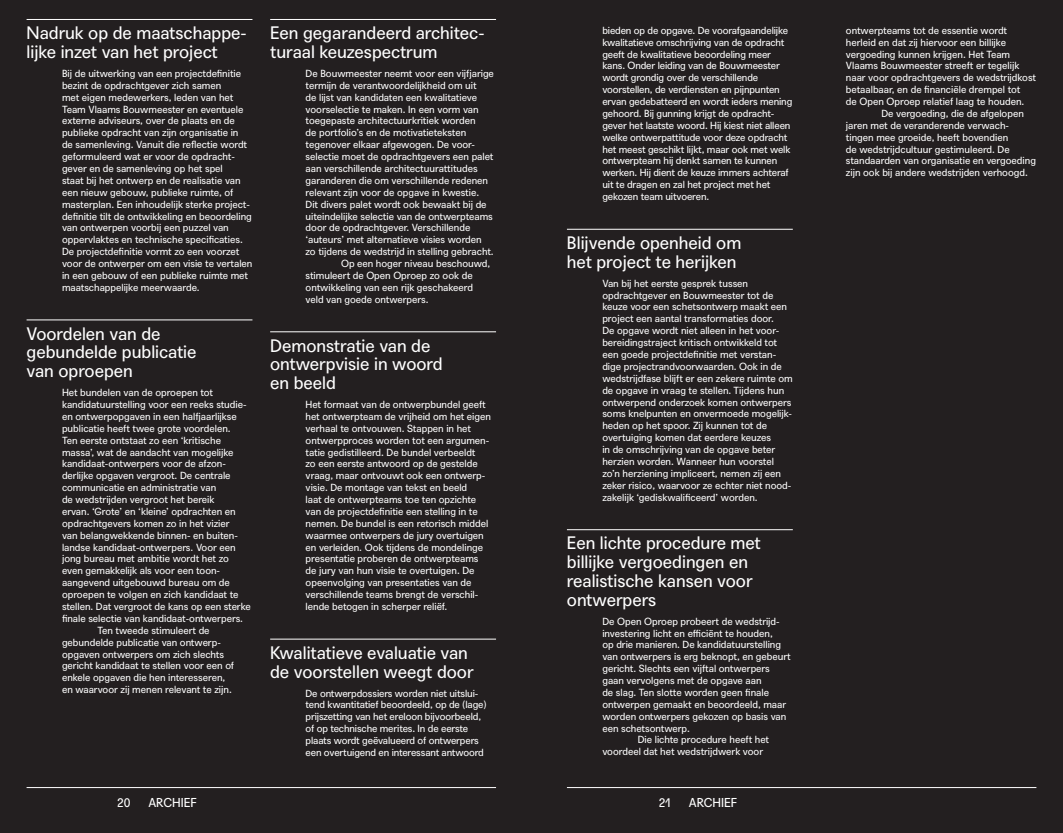
<style>
.page{position:relative;width:1063px;height:833px;background:#231f20}
.page>*{position:absolute;margin:0;border:0;box-sizing:border-box;transform-origin:0 0}
._10_SLEUTELS_SLEUTEL{font:17.5px/18.8px "Agipo";color:#fff}
.t1{font:12.5px "Agipo";color:#fff}
._10_SLEUTELS_UITLEG{font:10px/11.9px "Agipo";color:#fff}
</style>
<div class="page">
<hr style="left:27px;top:787px;width:469px;height:1px;background:#fff">
<hr style="left:567px;top:787px;width:469px;height:1px;background:#fff">
<hr style="left:27px;top:19px;width:225px;height:1px;background:#fff">
<hr style="left:27px;top:320px;width:225px;height:1px;background:#fff">
<hr style="left:270px;top:19px;width:226px;height:1px;background:#fff">
<hr style="left:270px;top:331px;width:226px;height:1px;background:#fff">
<hr style="left:270px;top:639px;width:226px;height:1px;background:#fff">
<hr style="left:567px;top:229px;width:226px;height:1px;background:#fff">
<hr style="left:567px;top:529px;width:226px;height:1px;background:#fff">
<p class="_10_SLEUTELS_SLEUTEL" style="left:27px;top:22px;width:222px">Nadruk op de maatschappe&shy;lijke inzet van het project</p>
<p class="_10_SLEUTELS_UITLEG" style="left:62px;top:67px;width:192px">Bij de uitwerking van een projectdefinitie bezint de opdrachtgever zich samen<br>met eigen medewerkers, leden van het Team Vlaams Bouwmeester en eventuele externe adviseurs, over de plaats en de publieke opdracht van zijn organisatie in<br>de samenleving. Vanuit die reflectie wordt geformuleerd wat er voor de opdracht&shy;gever en de samenleving op het spel<br>staat bij het ontwerp en de realisatie van een nieuw gebouw, publieke ruimte, of masterplan. Een inhoudelijk sterke project&shy;definitie tilt de ontwikkeling en beoordeling van ontwerpen voorbij een puzzel van oppervlaktes en technische specificaties.<br>De projectdefinitie vormt zo een voorzet voor de ontwerper om een visie te vertalen in een gebouw of een publieke ruimte met maatschappelijke meerwaarde.</p>
<p class="_10_SLEUTELS_SLEUTEL" style="left:27px;top:322px;width:171px">Voordelen van de gebundelde publicatie van oproepen</p>
<p class="_10_SLEUTELS_UITLEG" style="left:62px;top:386px;width:190px">Het bundelen van de oproepen tot kandidatuurstelling voor een reeks studie&shy;en ontwerpopgaven in een halfjaarlijkse publicatie heeft twee grote voordelen.<br>Ten eerste ontstaat zo een ‘kritische massa’, wat de aandacht van mogelijke kandidaat-ontwerpers voor de afzon&shy;derlijke opgaven vergroot. De centrale communicatie en administratie van<br>de wedstrijden vergroot het bereik<br>ervan. ‘Grote’ en ‘kleine’ opdrachten en opdrachtgevers komen zo in het vizier<br>van belangwekkende binnen- en buiten&shy;landse kandidaat-ontwerpers. Voor een jong bureau met ambitie wordt het zo even gemakkelijk als voor een toon&shy;aangevend uitgebouwd bureau om de oproepen te volgen en zich kandidaat te stellen. Dat vergroot de kans op een sterke finale selectie van kandidaat-ontwerpers.</p>
<p class="_10_SLEUTELS_UITLEG" style="left:62px;top:623px;width:174px;text-indent:35px">Ten tweede stimuleert de gebundelde publicatie van ontwerp&shy;opgaven ontwerpers om zich slechts gericht kandidaat te stellen voor een of enkele opgaven die hen interesseren, en waarvoor zij menen relevant te zijn.</p>
<p class="_10_SLEUTELS_SLEUTEL" style="left:270px;top:22px;width:214px">Een gegarandeerd architec&shy;turaal keuzespectrum</p>
<p class="_10_SLEUTELS_UITLEG" style="left:306px;top:67px;width:190px">De Bouwmeester neemt voor een vijfjarige termijn de verantwoordelijkheid om uit<br>de lijst van kandidaten een kwalitatieve voorselectie te maken. In een vorm van toegepaste architectuurkritiek worden<br>de portfolio’s en de motivatieteksten tegenover elkaar afgewogen. De voor&shy;selectie moet de opdrachtgevers een palet aan verschillende architectuurattitudes garanderen die om verschillende redenen relevant zijn voor de opgave in kwestie.<br>Dit divers palet wordt ook bewaakt bij de uiteindelijke selectie van de ontwerpteams door de opdrachtgever. Verschillende ‘auteurs’ met alternatieve visies worden zo tijdens de wedstrijd in stelling gebracht.</p>
<p class="_10_SLEUTELS_UITLEG" style="left:306px;top:257px;width:186px;text-indent:35px">Op een hoger niveau beschouwd, stimuleert de Open Oproep zo ook de ontwikkeling van een rijk geschakeerd veld van goede ontwerpers.</p>
<p class="_10_SLEUTELS_SLEUTEL" style="left:270px;top:334px;width:174px">Demonstratie van de ontwerpvisie in woord en beeld</p>
<p class="_10_SLEUTELS_UITLEG" style="left:306px;top:398px;width:187px">Het formaat van de ontwerpbundel geeft het ontwerpteam de vrijheid om het eigen verhaal te ontvouwen. Stappen in het ontwerpproces worden tot een argumen&shy;tatie gedistilleerd. De bundel verbeeldt<br>zo een eerste antwoord op de gestelde vraag, maar ontvouwt ook een ontwerp&shy;visie. De montage van tekst en beeld<br>laat de ontwerpteams toe ten opzichte van de projectdefinitie een stelling in te nemen. De bundel is een retorisch middel waarmee ontwerpers de jury overtuigen en verleiden. Ook tijdens de mondelinge presentatie proberen de ontwerpteams de jury van hun visie te overtuigen. De opeenvolging van presentaties van de verschillende teams brengt de verschil&shy;lende betogen in scherper reliëf.</p>
<p class="_10_SLEUTELS_SLEUTEL" style="left:270px;top:642px;width:205px">Kwalitatieve evaluatie van de voorstellen weegt door</p>
<p class="_10_SLEUTELS_UITLEG" style="left:306px;top:686px;width:183px">De ontwerpdossiers worden niet uitslui&shy;tend kwantitatief beoordeeld, op de (lage) prijszetting van het ereloon bijvoorbeeld, of op technische merites. In de eerste plaats wordt geëvalueerd of ontwerpers een overtuigend en interessant antwoord</p>
<p class="_10_SLEUTELS_UITLEG" style="left:602px;top:23px;width:191px">bieden op de opgave. De voorafgaandelijke kwalitatieve omschrijving van de opdracht geeft de kwalitatieve beoordeling meer kans. Onder leiding van de Bouwmeester wordt grondig over de verschillende voorstellen, de verdiensten en pijnpunten ervan gedebatteerd en wordt ieders mening gehoord. Bij gunning krijgt de opdracht&shy;gever het laatste woord. Hij kiest niet alleen welke ontwerpattitude voor deze opdracht het meest geschikt lijkt, maar ook met welk ontwerpteam hij denkt samen te kunnen werken. Hij dient de keuze immers achteraf uit te dragen en zal het project met het gekozen team uitvoeren.</p>
<p class="_10_SLEUTELS_SLEUTEL" style="left:567px;top:232px;width:176px">Blijvende openheid om het project te herijken</p>
<p class="_10_SLEUTELS_UITLEG" style="left:602px;top:276px;width:192px">Van bij het eerste gesprek tussen opdrachtgever en Bouwmeester tot de keuze voor een schetsontwerp maakt een project een aantal transformaties door.<br>De opgave wordt niet alleen in het voor&shy;bereidingstraject kritisch ontwikkeld tot een goede projectdefinitie met verstan&shy;dige projectrandvoorwaarden. Ook in de wedstrijdfase blijft er een zekere ruimte om de opgave in vraag te stellen. Tijdens hun ontwerpend onderzoek komen ontwerpers soms knelpunten en onvermoede mogelijk&shy;heden op het spoor. Zij kunnen tot de overtuiging komen dat eerdere keuzes<br>in de omschrijving van de opgave beter herzien worden. Wanneer hun voorstel zo’n herziening impliceert, nemen zij een zeker risico, waarvoor ze echter niet nood&shy;zakelijk ‘gediskwalificeerd’ worden.</p>
<p class="_10_SLEUTELS_SLEUTEL" style="left:567px;top:532px;width:195px">Een lichte procedure met billijke vergoedingen en realistische kansen voor ontwerpers</p>
<p class="_10_SLEUTELS_UITLEG" style="left:602px;top:614px;width:190px">De Open Oproep probeert de wedstrijd&shy;investering licht en efficiënt te houden,<br>op drie manieren. De kandidatuurstelling van ontwerpers is erg beknopt, en gebeurt gericht. Slechts een vijftal ontwerpers gaan vervolgens met de opgave aan<br>de slag. Ten slotte worden geen finale ontwerpen gemaakt en beoordeeld, maar worden ontwerpers gekozen op basis van een schetsontwerp.</p>
<p class="_10_SLEUTELS_UITLEG" style="left:602px;top:733px;width:168px;text-indent:35px">Die lichte procedure heeft het voordeel dat het wedstrijdwerk voor</p>
<p class="t1" style="left:117px;top:792px;width:15px">20</p>
<p class="t1" style="left:148px;top:792px;width:50px">ARCHIEF</p>
<p class="t1" style="left:659px;top:792px;width:14px">21</p>
<p class="t1" style="left:689px;top:792px;width:50px">ARCHIEF</p>
<p class="_10_SLEUTELS_UITLEG" style="left:846px;top:23px;width:192px">ontwerpteams tot de essentie wordt herleid en dat zij hiervoor een billijke vergoeding kunnen krijgen. Het Team Vlaams Bouwmeester streeft er tegelijk naar voor opdrachtgevers de wedstrijdkost betaalbaar, en de financiële drempel tot<br>de Open Oproep relatief laag te houden.</p>
<p class="_10_SLEUTELS_UITLEG" style="left:846px;top:107px;width:192px;text-indent:35px">De vergoeding, die de afgelopen jaren met de veranderende verwach&shy;tingen mee groeide, heeft bovendien<br>de wedstrijdcultuur gestimuleerd. De standaarden van organisatie en vergoeding zijn ook bij andere wedstrijden verhoogd.</p>
</div>
